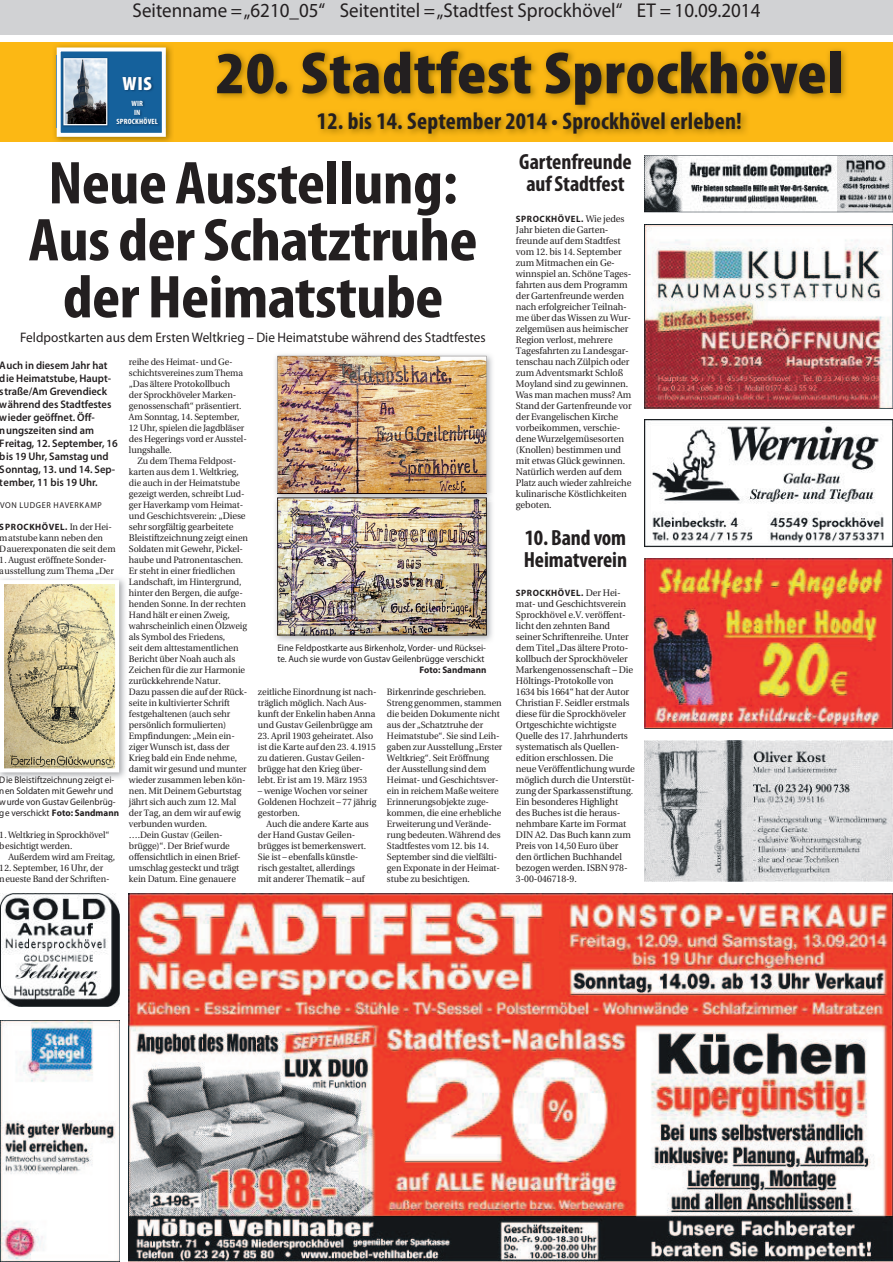
<style>
.page{position:relative;width:893px;height:1262px;background:#fff}
.page>*{position:absolute;margin:0;border:0;box-sizing:border-box;transform-origin:0 0}
.t1{font:700 condensed 61px/57px "Myriad Pro";letter-spacing:-.01em;color:#231f20;text-align:center;scale:1.1 1}
.t2{font:900 condensed 60px "Myriad Pro";letter-spacing:.01em;color:#231f20;scale:1.1 1}
.t3{font:700 condensed 24px "Myriad Pro";letter-spacing:.01em;color:#231f20}
.t4{font:700 condensed 22px/22px "Myriad Pro";letter-spacing:-.005em;color:#231f20;text-align:center}
.t5{font:20px "Myriad Pro";color:#231f20;scale:.95 1}
.t6{font:900 condensed 19.2px "Myriad Pro";color:#fff;scale:1.07 1}
.t7{font:13.8px "Myriad Pro";color:#231f20;scale:.96 1}
.t8{font:600 11px/13px "Myriad Pro";color:#231f20;scale:.96 1}
.t9{font:9.5px/11px "Utopia";letter-spacing:-.01em;color:#231f20}
.t10{font:9.5px/11px "Myriad Pro";color:#231f20;scale:.96 1}
.t11{font:700 9.5px "Myriad Pro";letter-spacing:.005em;color:#231f20;scale:.96 1}
.t12{font:9.2px/11px "Utopia";letter-spacing:-.01em;color:#231f20}
.t13{font:700 9.2px "Myriad Pro";letter-spacing:.06em;color:#231f20;scale:.96 1}
.t14{font:8.5px "Myriad Pro";letter-spacing:.08em;color:#231f20;scale:.96 1}
.t15{font:700 condensed 7.7px/9.3px "Myriad Pro";letter-spacing:.02em;color:#fff;text-align:center;scale:1.07 1}
.s1{font-family:"Utopia";font-weight:400}
.s2{font-weight:700}
.s3{font-size:9.5px}
.s4{font-size:9.2px}
.s5{font-family:"Utopia";font-weight:400;font-size:9.5px}
</style>
<div class="page">
<div style="left:0;top:43px;width:893px;height:99px;background:#fcb814"></div>
<img style="left:216px;top:49px;width:630px;height:89px">
<img style="left:54px;top:45px;width:118px;height:97px">
<div style="left:59px;top:49px;width:105px;height:86px;background:#15619c"></div>
<svg style="left:63px;top:57px;width:45px;height:69px;background:#8e98a1"></svg>
<img style="left:117px;top:77px;width:42px;height:49px">
<div style="left:57px;top:47px;width:109px;height:90px;border:4px solid #fff"></div>
<img style="left:0;top:578px;width:125px;height:200px">
<img style="left:5px;top:585px;width:109px;height:182px">
<div style="left:0;top:580px;width:119px;height:192px;border:4px solid #fff"></div>
<img style="left:275px;top:354px;width:217px;height:139px">
<img style="left:277px;top:356px;width:209px;height:137px">
<img style="left:275px;top:501px;width:217px;height:140px">
<img style="left:276px;top:493px;width:216px;height:8px">
<img style="left:278px;top:493px;width:208px;height:1px">
<img style="left:279px;top:499px;width:205px;height:134px">
<div style="left:277px;top:497px;width:209px;height:138px;border:1px solid #231f20"></div>
<div style="left:0;top:0;width:893px;height:35px;background:#d1d2d4"></div>
<img style="left:0;top:893px;width:119px;height:113px">
<img style="left:645px;top:740px;width:248px;height:142px">
<img style="left:645px;top:420px;width:248px;height:127px">
<img style="left:645px;top:156px;width:248px;height:57px">
<img style="left:645px;top:224px;width:248px;height:184px">
<img style="left:645px;top:558px;width:248px;height:171px">
<img style="left:129px;top:893px;width:764px;height:368px">
<img style="left:0;top:1020px;width:119px;height:241px">
<h3 class="t5" style="left:133px;top:-2px;width:662px">Seitenname = „6210_05“ Seitentitel = „Stadtfest Sprockhövel“ ET = 10.09.2014</h3>
<h3 class="t6" style="left:123px;top:71px;width:29px">WIS</h3>
<p class="t15" style="left:116px;top:98px;width:40px">WIR<br>IN<br>SPROCKHÖVEL</p>
<h2 class="t2" style="left:216px;top:35px;width:572px">20. Stadtfest Sprockhövel</h2>
<h3 class="t3" style="left:317px;top:106px;width:427px">12. bis 14. September 2014 • Sprockhövel erleben!</h3>
<h1 class="t1" style="left:28px;top:153px;width:410px">Neue Ausstellung:<br>Aus der Schatztruhe der Heimatstube</h1>
<h3 class="t7" style="left:20px;top:329px;width:486px">Feldpostkarten aus dem Ersten Weltkrieg – Die Heimatstube während des Stadtfestes</h3>
<p class="t8" style="left:0;top:358px;width:124px">Auch in diesem Jahr hat die Heimatstube, Haupt&shy;straße/Am Grevendieck während des Stadtfestes wieder geöffnet. Öff&shy;nungszeiten sind am<br>Freitag, 12. September, 16 bis 19 Uhr, Samstag und<br>Sonntag, 13. und 14. Sep&shy;tember, 11 bis 19 Uhr.</p>
<p class="t14" style="left:0;top:499px;width:108px">VON LUDGER HAVERKAMP</p>
<p class="t13" style="left:0;top:520px;width:118px">SPROCKHÖVEL. <span class="s1">In der Hei-</span></p>
<p class="t12" style="left:0;top:532px;width:117px">matstube kann neben den<br>Dauerexponaten die seit dem</p>
<p class="t12" style="left:0;top:554px;width:115px">1. August eröffnete Sonder&shy;ausstellung zum Thema „Der</p>
<p class="t10" style="left:0;top:774px;width:126px">Die Bleistiftzeichnung zeigt ei&shy;nen Soldaten mit Gewehr und wurde von Gustav Geilenbrüg&shy;ge verschickt <span class="s2">Foto: Sandmann</span></p>
<p class="t12" style="left:0;top:829px;width:111px">1. Weltkrieg in Sprockhövel“ besichtigt werden.</p>
<p class="t12" style="left:9px;top:851px;width:108px">Außerdem wird am Freitag,</p>
<p class="t12" style="left:0;top:862px;width:111px">12. September, 16 Uhr, der neueste Band der Schriften-</p>
<p class="t12" style="left:129px;top:356px;width:119px">reihe des Heimat- und Ge&shy;schichtsvereines zum Thema „Das ältere Protokollbuch<br>der Sprockhöveler Marken&shy;genossenschaft“ präsentiert.<br>Am Sonntag, 14. September,<br>12 Uhr, spielen die Jagdbläser des Hegerings vord er Ausstel&shy;lungshalle.</p>
<p class="t12" style="left:129px;top:455px;width:118px;text-indent:9px">Zu dem Thema Feldpost&shy;karten aus dem 1. Weltkrieg, die auch in der Heimatstube gezeigt werden, schreibt Lud&shy;ger Haverkamp vom Heimat&shy;und Geschichtsverein: <span class="s3">„Diese</span></p>
<p class="t9" style="left:129px;top:521px;width:121px">sehr sorgfältig gearbeitete<br>Bleistiftzeichnung zeigt <span class="s4">einen</span></p>
<p class="t12" style="left:129px;top:543px;width:120px">Soldaten mit Gewehr, Pickel&shy;haube und Patronentaschen.<br>Er steht in einer friedlichen<br>Landschaft, im Hintergrund, hinter den Bergen, die aufge&shy;henden Sonne. In der rechten<br>Hand hält er einen Zweig, wahrscheinlich einen Ölzweig als Symbol des Friedens,<br>seit dem alttestamentlichen<br>Bericht über Noah auch als<br>Zeichen für die zur Harmonie zurückkehrende Natur.<br>Dazu passen die auf der Rück&shy;seite in kultivierter Schrift festgehaltenen (auch sehr persönlich formulierten)<br>Empfindungen: „Mein ein&shy;ziger Wunsch ist, dass der<br>Krieg bald ein Ende nehme, damit wir gesund und munter wieder zusammen leben kön&shy;nen. Mit Deinem Geburtstag jährt sich auch zum 12. Mal der Tag, an dem wir auf ewig verbunden wurden.<br>….Dein Gustav (Geilen&shy;brügge)“. Der Brief wurde offensichtlich in einen Brief&shy;umschlag gesteckt und trägt kein Datum. Eine genauere</p>
<p class="t10" style="left:277px;top:642px;width:219px">Eine Feldpostkarte aus Birkenholz, Vorder- und Rücksei&shy;te. Auch sie wurde von Gustav Geilenbrügge verschickt</p>
<p class="t11" style="left:419px;top:663px;width:71px">Foto: Sandmann</p>
<p class="t12" style="left:258px;top:686px;width:120px">zeitliche Einordnung ist nach&shy;träglich möglich. Nach Aus&shy;kunft der Enkelin haben Anna und Gustav Geilenbrügge am</p>
<p class="t12" style="left:258px;top:730px;width:120px">23. April 1903 geheiratet. Also ist die Karte auf den 23. 4.1915 zu datieren. Gustav Geilen&shy;brügge hat den Krieg über&shy;lebt. Er ist am 19. März 1953</p>
<p class="t12" style="left:258px;top:785px;width:120px">– wenige Wochen vor seiner<br>Goldenen Hochzeit – 77 jährig gestorben.</p>
<p class="t12" style="left:258px;top:818px;width:112px;text-indent:9px">Auch die andere Karte aus der Hand Gustav Geilen&shy;brügges ist bemerkenswert.<br>Sie ist – ebenfalls künstle&shy;risch gestaltet, allerdings mit anderer Thematik – auf</p>
<p class="t12" style="left:387px;top:686px;width:117px">Birkenrinde geschrieben.<br>Streng genommen, stammen die beiden Dokumente nicht aus der „Schatztruhe der<br>Heimatstube“. Sie sind Leih&shy;gaben zur Ausstellung „Erster<br>Weltkrieg“. Seit Eröffnung der Ausstellung sind dem<br>Heimat- und Geschichtsver&shy;ein in reichem Maße weitere<br>Erinnerungsobjekte zuge&shy;kommen, die eine erhebliche<br>Erweiterung und Verände&shy;rung bedeuten. Während des<br>Stadtfestes vom 12. bis 14.<br>September sind die vielfälti&shy;gen Exponate in der Heimat&shy;stube zu besichtigen.</p>
<h3 class="t4" style="left:519px;top:150px;width:114px">Gartenfreunde auf Stadtfest</h3>
<p class="t13" style="left:516px;top:212px;width:115px">SPROCKHÖVEL. <span class="s5">Wie jedes</span></p>
<p class="t9" style="left:516px;top:224px;width:117px">Jahr bieten die Garten&shy;freunde auf dem Stadtfest vom 12. bis 14. September zum Mitmachen ein Ge&shy;winnspiel an. Schöne Tages&shy;fahrten aus dem Programm der Gartenfreunde werden nach erfolgreicher Teilnah&shy;me über das Wissen zu Wur&shy;zelgemüsen aus heimischer<br>Region verlost, mehrere<br>Tagesfahrten zu Landesgar&shy;tenschau nach Zülpich oder zum Adventsmarkt Schloß<br>Moyland sind zu gewinnen.<br>Was man machen muss? Am<br>Stand der Gartenfreunde vor der Evangelischen Kirche vorbeikommen, verschie&shy;dene Wurzelgemüsesorten (Knollen) bestimmen und mit etwas Glück gewinnen.<br>Natürlich werden auf dem<br>Platz auch wieder zahlreiche kulinarische Köstlichkeiten geboten.</p>
<h3 class="t4" style="left:524px;top:526px;width:105px;text-align:left">10. Band vom<br>Heimatverein</h3>
<p class="t13" style="left:516px;top:586px;width:111px">SPROCKHÖVEL. <span class="s5">Der Hei-</span></p>
<p class="t9" style="left:516px;top:598px;width:120px">mat- und Geschichtsverein<br>Sprockhövel e.V. veröffent&shy;licht den zehnten Band seiner Schriftenreihe. Unter dem Titel „Das ältere Proto&shy;kollbuch der Sprockhöveler<br>Markengenossenschaft – Die<br>Höltings-Protokolle von<br>1634 bis 1664“ hat der Autor<br>Christian F. Seidler erstmals diese für die Sprockhöveler<br>Ortgeschichte wichtigste<br>Quelle des 17. Jahrhunderts systematisch als Quellen&shy;edition erschlossen. Die neue Veröffentlichung wurde möglich durch die Unterstüt&shy;zung der Sparkassenstiftung.<br>Ein besonderes Highlight<br>des Buches ist die heraus&shy;nehmbare Karte im Format<br>DIN A2. Das Buch kann zum<br>Preis von 14,50 Euro über den örtlichen Buchhandel bezogen werden. ISBN 978-<br>3-00-046718-9.</p>
</div>
